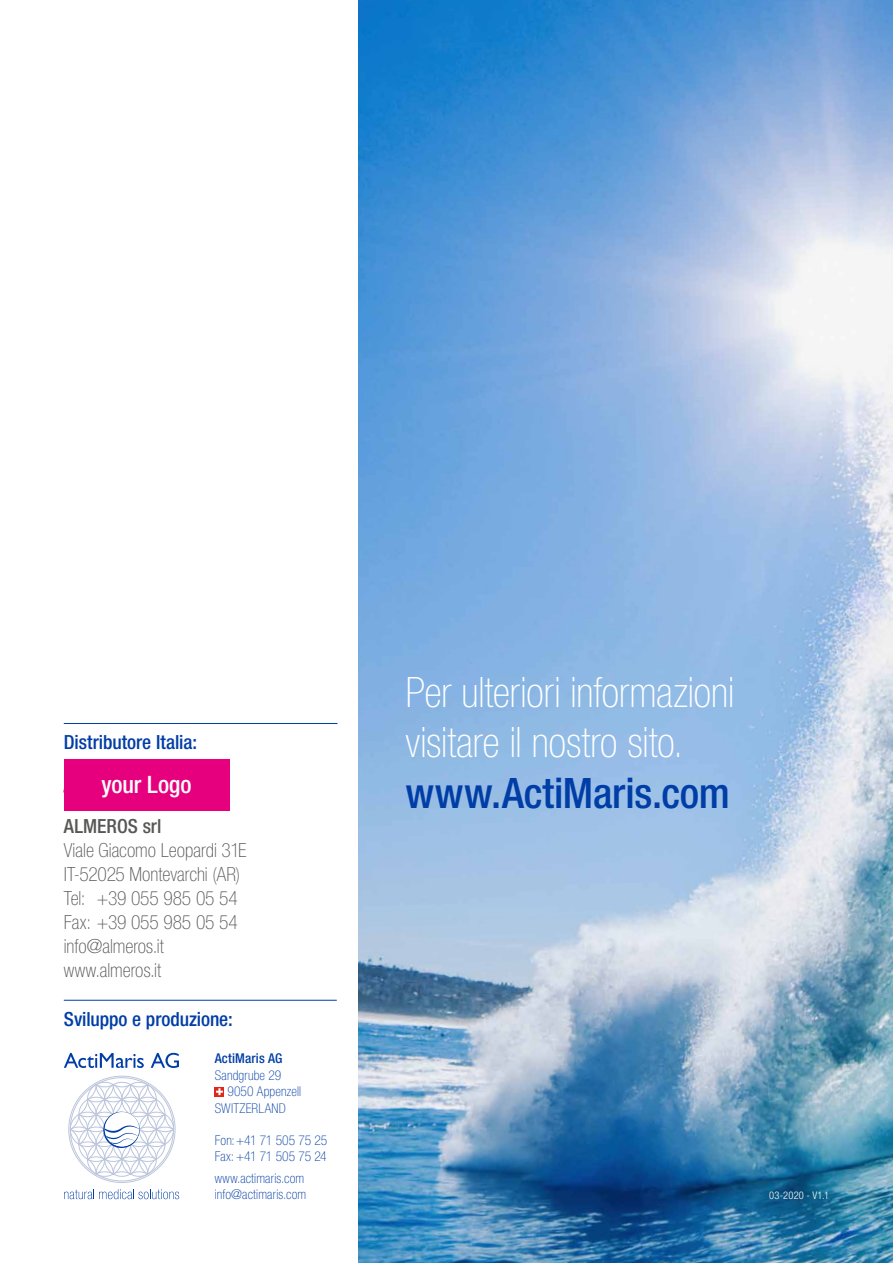
<style>
.page{position:relative;width:893px;height:1263px;background:#fff}
.page>*{position:absolute;margin:0;border:0;box-sizing:border-box;transform-origin:0 0}
.t1{font:100 condensed 42px/50.4px "Helvetica Neue LT Pro";letter-spacing:-.005em;color:#fff}
.t2{font:500 condensed 42px "Helvetica Neue LT Pro";letter-spacing:-.005em;color:#003da6}
.t3{font:500 condensed 24px "Helvetica Neue LT Pro";letter-spacing:-.005em;color:#fff}
.t4{font:100 condensed 19.5px/24px "Helvetica Neue LT Pro";letter-spacing:-.005em;color:#575756}
.t5{font:500 condensed 19.5px "Helvetica Neue LT Pro";color:#003da6}
.t6{font:500 condensed 19.5px "Helvetica Neue LT Pro";color:#575756}
.t7{font:100 condensed 13.5px/16.5px "Helvetica Neue LT Std";letter-spacing:.01em;color:#003da6}
.t8{font:500 condensed 13.5px "Helvetica Neue LT Std";letter-spacing:.01em;color:#003da6}
.t9{font:300 condensed 10.5px "Helvetica Neue LT Pro";letter-spacing:.025em;color:#fff}
</style>
<div class="page">
<svg style="left:64px;top:1053px;width:115px;height:146px"></svg>
<img style="left:359px;top:0;width:534px;height:1263px">
<div style="left:215px;top:1087px;width:9px;height:9px;background:#df271c"></div>
<svg style="left:216px;top:1088px;width:7px;height:7px"></svg>
<hr style="left:64px;top:1000px;width:273px;height:1px;background:#003da6">
<hr style="left:64px;top:723px;width:273px;height:1px;background:#003da6">
<div style="left:64px;top:759px;width:165px;height:51px;background:#e6007d"></div>
<p class="t5" style="left:64px;top:731px;width:135px">Distributore Italia:</p>
<p class="t3" style="left:102px;top:770px;width:91px">your Logo</p>
<p class="t6" style="left:64px;top:815px;width:99px">ALMEROS srl</p>
<p class="t4" style="left:64px;top:839px;width:184px">Viale Giacomo Leopardi 31E<br>IT-52025 Montevarchi (AR)<br>Tel: +39 055 985 05 54<br>Fax: +39 055 985 05 54 info@almeros.it www.almeros.it</p>
<p class="t5" style="left:64px;top:1007px;width:170px">Sviluppo e produzione:</p>
<p class="t8" style="left:215px;top:1050px;width:69px">ActiMaris AG</p>
<p class="t7" style="left:215px;top:1067px;width:68px">Sandgrube 29</p>
<p class="t7" style="left:227px;top:1083px;width:75px">9050 Appenzell</p>
<p class="t7" style="left:215px;top:1100px;width:73px">SWITZERLAND</p>
<p class="t7" style="left:215px;top:1131px;width:114px">Fon:+41 71 505 75 25<br>Fax:+41 71 505 75 24</p>
<p class="t7" style="left:215px;top:1169px;width:93px">www.actimaris.com info@actimaris.com</p>
<h1 class="t1" style="left:406px;top:669px;width:330px">Per ulteriori informazioni visitare il nostro sito.</h1>
<h1 class="t2" style="left:406px;top:768px;width:326px">www.ActiMaris.com</h1>
<p class="t9" style="left:769px;top:1189px;width:62px">03-2020 - V1.1</p>
</div>
